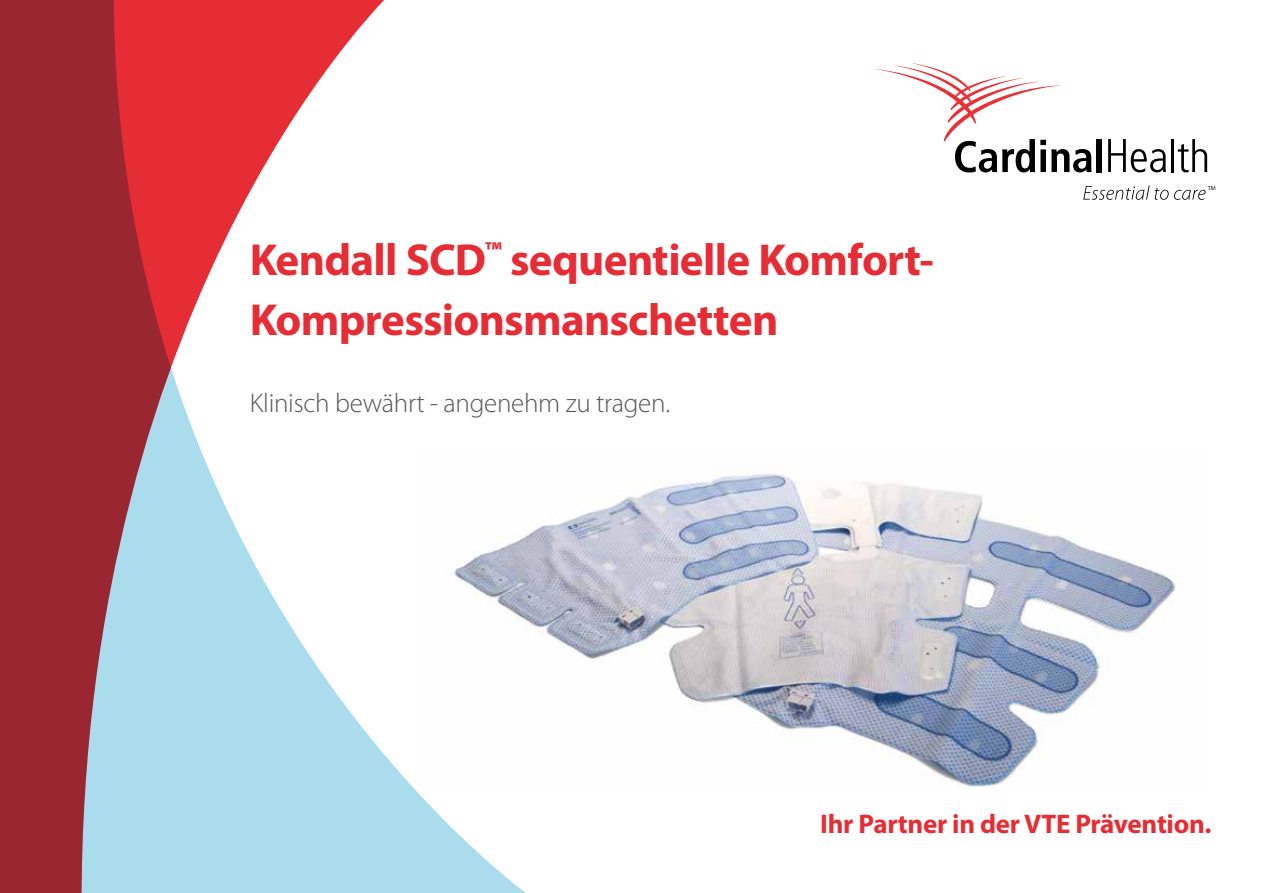
<style>
.page{position:relative;width:1263px;height:893px;background:#fff}
.page>*{position:absolute;margin:0;border:0;box-sizing:border-box;transform-origin:0 0}
.t1{font:700 45px/60px "Myriad Pro";letter-spacing:-.015em;color:#e62d36}
.t2{font:300 27px "Myriad Pro";letter-spacing:-.01em;color:#575756}
.t3{font:700 27px "Myriad Pro";letter-spacing:-.01em;color:#e62d36}
</style>
<div class="page">
<img style="left:542px;top:474px;width:639px;height:313px">
<svg style="left:1083px;top:185px;width:132px;height:15px"></svg>
<div style="left:1097px;top:139px;width:5px;height:33px;background:#000"></div>
<hr style="left:1171px;top:139px;width:3px;height:33px;background:#000">
<svg style="left:876px;top:63px;width:215px;height:110px"></svg>
<svg style="left:1178px;top:139px;width:29px;height:33px"></svg>
<svg style="left:1108px;top:139px;width:58px;height:33px"></svg>
<svg style="left:0;top:0;width:542px;height:893px"></svg>
<p class="t1" style="left:250px;top:228px;width:686px">Kendall SCD<sup>™</sup> sequentielle Komfort-<br>Kompressionsmanschetten</p>
<p class="t2" style="left:250px;top:388px;width:422px">Klinisch bewährt - angenehm zu tragen.</p>
<p class="t3" style="left:820px;top:806px;width:393px">Ihr Partner in der VTE Prävention.</p>
</div>
